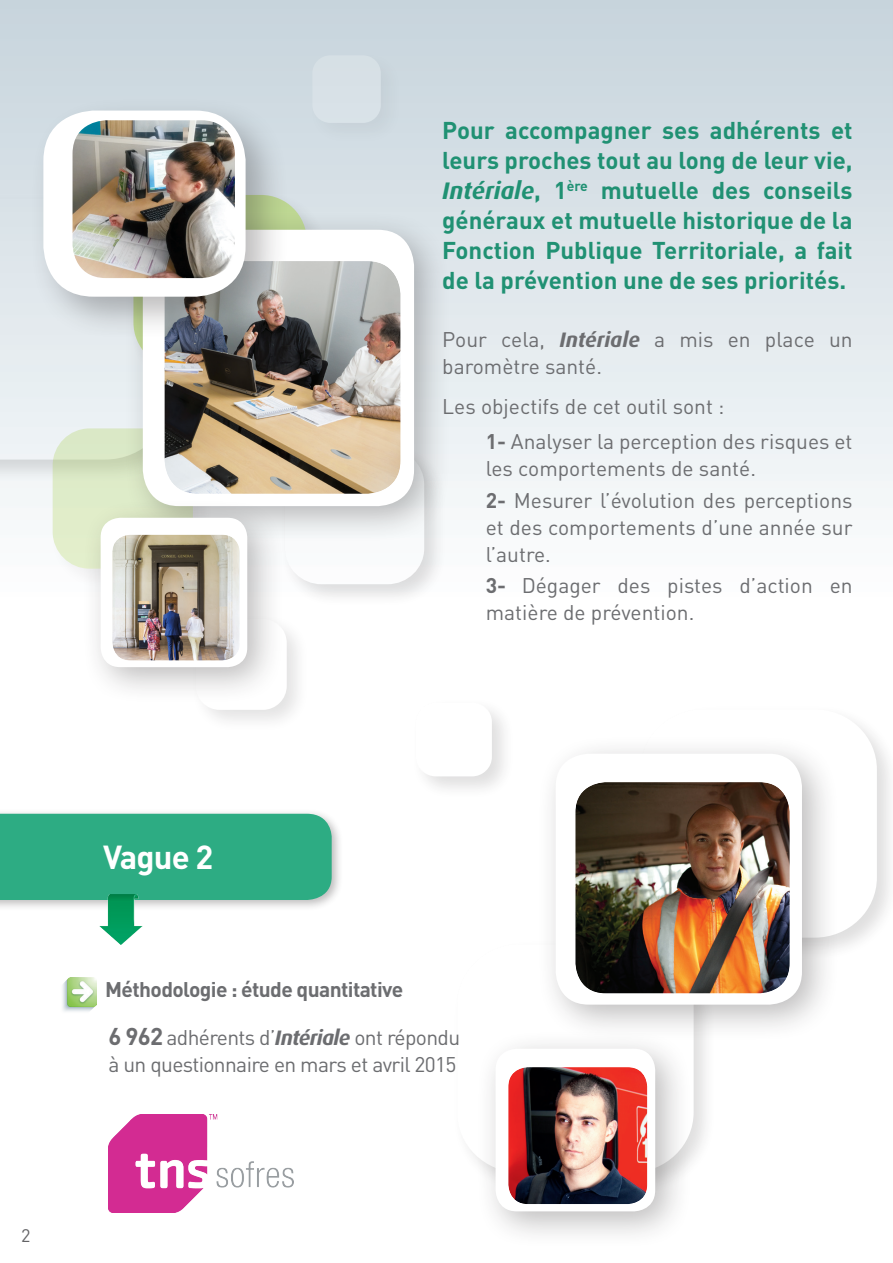
<style>
.page{position:relative;width:893px;height:1263px;background:#fff}
.page>*{position:absolute;margin:0;border:0;box-sizing:border-box;transform-origin:0 0}
.t1{font:700 32.85px "DIN";letter-spacing:-.03em;color:#fff}
.t2{font:700 24px/30px "DIN";color:#209173;text-align:justify}
.t3{font:21px/27px "DIN";color:#6c6d70}
.t4{font:21px/27px "DIN";letter-spacing:-.03em;color:#6c6d70}
.t5{font:700 21px "DIN";letter-spacing:-.03em;color:#6c6d70}
.t6{font:18px "DIN";color:#636366}
.s1{font-family:"Dax";font-style:italic}
.s2{font-family:"Dax";font-weight:700;font-style:italic}
.s3{font-weight:700}
.s4{font-weight:700;font-size:24px}
</style>
<div class="page">
<div style="left:0;top:0;width:893px;height:601px;background:linear-gradient(to bottom,#c6d3dc,#fdfefe)"></div>
<svg style="left:892px;top:0;width:1px;height:113px"></svg>
<div style="left:190px;top:613px;width:120px;height:120px;background:#231f20;opacity:.24"></div>
<div style="left:196px;top:619px;width:91px;height:91px;background:#fff;border-radius:24px"></div>
<div style="left:307px;top:50px;width:97px;height:96px;background:#cdd8df"></div>
<div style="left:312px;top:55px;width:69px;height:68px;background:#d8e1e7;border-radius:18px"></div>
<div style="left:0;top:193px;width:197px;height:290px;background:#231f20;opacity:.24"></div>
<svg style="left:0;top:198px;width:123px;height:262px;fill:#e7edf1"></svg>
<div style="left:635px;top:704px;width:258px;height:257px;background:#231f20;opacity:.24"></div>
<div style="left:640px;top:709px;width:237px;height:229px;background:#fff;border-radius:61px"></div>
<div style="left:452px;top:939px;width:265px;height:257px;background:#231f20;opacity:.24"></div>
<div style="left:457px;top:944px;width:237px;height:228px;background:#fff;border-radius:61px"></div>
<div style="left:411px;top:697px;width:104px;height:103px;background:#231f20;opacity:.24"></div>
<div style="left:416px;top:702px;width:76px;height:74px;background:#fff;border-radius:20px"></div>
<div style="left:280px;top:443px;width:167px;height:164px;background:#231f20;opacity:.24"></div>
<div style="left:285px;top:449px;width:139px;height:135px;background:#fff;border-radius:36px"></div>
<div style="left:47px;top:423px;width:169px;height:169px;background:#231f20;opacity:.24"></div>
<svg style="left:53px;top:428px;width:140px;height:141px;fill:#dce9c7"></svg>
<div style="left:123px;top:210px;width:329px;height:334px;background:#231f20;opacity:.3"></div>
<div style="left:143px;top:230px;width:271px;height:276px;background:#fff;border-radius:36px"></div>
<div style="left:536px;top:734px;width:304px;height:308px;background:#231f20;opacity:.3"></div>
<div style="left:556px;top:754px;width:246px;height:251px;background:#fff;border-radius:33px"></div>
<div style="left:476px;top:1029px;width:217px;height:220px;background:#231f20;opacity:.3"></div>
<div style="left:496px;top:1049px;width:159px;height:162px;background:#fff;border-radius:21px"></div>
<div style="left:81px;top:498px;width:204px;height:207px;background:#231f20;opacity:.3"></div>
<div style="left:101px;top:518px;width:146px;height:149px;background:#fff;border-radius:20px"></div>
<div style="left:162px;top:258px;width:239px;height:236px;background:#231f20;opacity:.2"></div>
<div style="left:573px;top:780px;width:217px;height:215px;background:#231f20;opacity:.2"></div>
<div style="left:506px;top:1065px;width:141px;height:140px;background:#231f20;opacity:.2"></div>
<div style="left:109px;top:533px;width:132px;height:129px;background:#231f20;opacity:.2"></div>
<div style="left:30px;top:97px;width:259px;height:243px;background:#231f20;opacity:.3"></div>
<div style="left:43px;top:111px;width:203px;height:186px;background:#fff;border-radius:50px"></div>
<img style="left:73px;top:120px;width:162px;height:158px">
<div style="left:0;top:808px;width:343px;height:104px;background:#231f20;opacity:.3"></div>
<div style="left:0;top:814px;width:332px;height:86px;background:#2dac83"></div>
<img style="left:62px;top:978px;width:34px;height:34px">
<img style="left:99px;top:894px;width:43px;height:50px">
<img style="left:109px;top:1114px;width:184px;height:98px">
<p class="t2" style="left:442px;top:114px;width:412px">Pour accompagner ses adhérents et leurs proches tout au long de leur vie, <span class="s1">Intériale</span>, 1<sup>ère</sup> mutuelle des conseils généraux et mutuelle historique de la Fonction Publique Territoriale, a fait de la prévention une de ses priorités.</p>
<p class="t3" style="left:442px;top:326px;width:412px">Pour cela, <span class="s2">Intériale</span> a mis en place un baromètre santé.</p>
<p class="t3" style="left:486px;top:388px;width:368px;line-height:35.5px;text-indent:-43px">Les objectifs de cet outil sont :<br><span class="s3">1-</span> Analyser la perception des risques et</p>
<p class="t3" style="left:486px;top:453px;width:368px;line-height:31.2px">les comportements de santé.<br><span class="s3">2-</span> Mesurer l’évolution des perceptions</p>
<p class="t3" style="left:486px;top:513px;width:368px">et des comportements d’une année sur l’autre.</p>
<p class="t3" style="left:486px;top:571px;width:368px"><span class="s3">3-</span> Dégager des pistes d’action en matière de prévention.</p>
<p class="t6" style="left:21px;top:1224px;width:11px">2</p>
<h1 class="t1" style="left:103px;top:836px;width:112px">Vague 2</h1>
<p class="t5" style="left:105px;top:976px;width:299px">Méthodologie : étude quantitative</p>
<p class="t4" style="left:108px;top:1023px;width:353px"><span class="s4">6 962</span> adhérents d’<span class="s2">Intériale</span> ont répondu à un questionnaire en mars et avril 2015</p>
</div>
